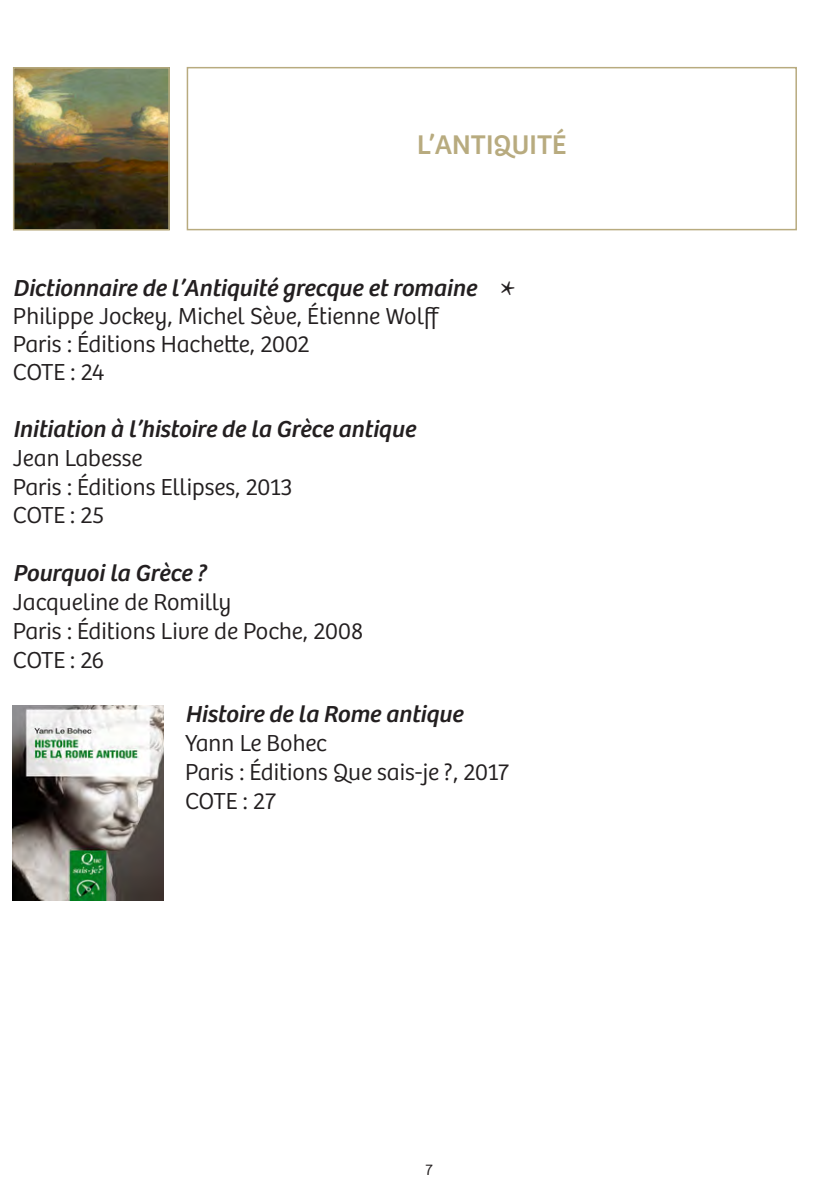
<style>
.page{position:relative;width:836px;height:1187px;background:#fff}
.page>*{position:absolute;margin:0;border:0;box-sizing:border-box;transform-origin:0 0}
.t1{font:40px "Minion Pro";color:#231f20}
.t2{font:28px "Bree";color:#b8ab7f}
.t3{font:300 24px/28.8px "Bree";color:#231f20}
.t4{font:italic 24px "Bree";color:#231f20}
.t5{font:300 16px "Bree";color:#231f20}
.s1{font-weight:400;font-style:italic}
</style>
<div class="page">
<img style="left:16px;top:70px;width:151px;height:157px">
<div style="left:13px;top:67px;width:157px;height:163px;border:2px solid #b8ab7f"></div>
<div style="left:187px;top:67px;width:609px;height:163px;border:2px solid #b8ab7f"></div>
<img style="left:13px;top:705px;width:150px;height:195px">
<p class="t2" style="left:417px;top:128px;width:151px">L’ANTIQUITÉ</p>
<p class="t4" style="left:13px;top:274px;width:464px">Dictionnaire de l’Antiquité grecque et romaine</p>
<p class="t3" style="left:13px;top:302px;width:428px">Philippe Jockey, Michel Sève, Étienne Wolff</p>
<p class="t3" style="left:13px;top:330px;width:298px">Paris : Éditions Hachette, 2002</p>
<p class="t3" style="left:13px;top:358px;width:93px">COTE : 24</p>
<p class="t3" style="left:13px;top:415px;width:404px"><span class="s1">Initiation à l’histoire de la Grèce antique<br></span>Jean Labesse<br>Paris : Éditions Ellipses, 2013<br>COTE : 25</p>
<p class="t3" style="left:13px;top:559px;width:352px"><span class="s1">Pourquoi la Grèce ?<br></span>Jacqueline de Romilly<br>Paris : Éditions Livre de Poche, 2008<br>COTE : 26</p>
<p class="t1" style="left:499px;top:268px;width:18px">*</p>
<p class="t3" style="left:185px;top:700px;width:325px"><span class="s1">Histoire de la Rome antique<br></span>Yann Le Bohec<br>Paris : Éditions Que sais-je ?, 2017<br>COTE : 27</p>
<p class="t5" style="left:425px;top:1160px;width:9px">7</p>
</div>
